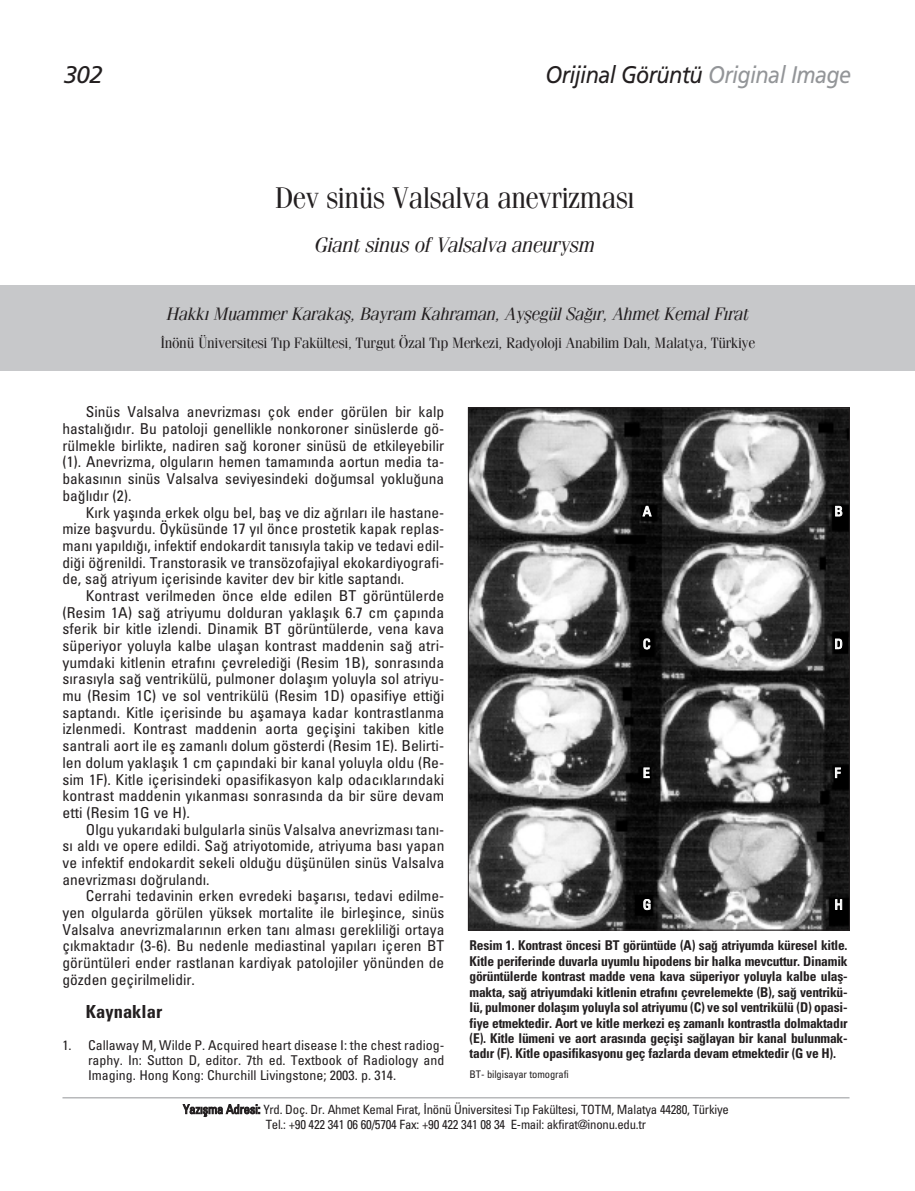
<style>
.page{position:relative;width:915px;height:1191px;background:#fff}
.page>*{position:absolute;margin:0;border:0;box-sizing:border-box;transform-origin:0 0}
.t1{font:30px "Fenice";letter-spacing:-.02em;color:#231f20;scale:.96 1}
.t2{font:italic 24px "Frutiger";letter-spacing:-.03em;color:#231f20;scale:.9 1}
.t3{font:italic 24px "Frutiger";letter-spacing:-.03em;color:#231f20}
.t4{font:italic 21px "Fenice";letter-spacing:-.02em;color:#231f20}
.t5{font:italic 18px "Fenice";letter-spacing:-.02em;color:#231f20}
.t6{font:700 condensed 18px "Univers";color:#231f20}
.t7{font:condensed 15px/16.6px "Univers";color:#231f20;text-align:justify}
.t8{font:condensed 15px/16.6px "Univers";color:#231f20;text-align:justify;scale:1.05 1}
.t9{font:15px "Fenice";letter-spacing:-.02em;color:#231f20}
.t10{font:700 condensed 13.5px/15.5px "Univers";letter-spacing:-.02em;color:#231f20;text-align:justify}
.t11{font:condensed 13.5px/15.1px "Univers";color:#231f20;text-align:justify}
.t12{font:condensed 13.5px "Univers";color:#fff}
.t13{font:condensed 12.75px/15px "Univers";letter-spacing:-.02em;color:#231f20;text-align:center}
.t14{font:condensed 10.5px "Univers";letter-spacing:-.01em;color:#231f20}
.s1{color:#939598}
</style>
<div class="page">
<div style="left:0;top:285px;width:914px;height:85px;background:#c7c8ca"></div>
<hr style="left:62px;top:1097px;width:787px;height:1px;background:#939598">
<img style="left:470px;top:409px;width:377px;height:519px">
<h2 class="t3" style="left:64px;top:65px;width:40px">302</h2>
<h2 class="t2" style="left:545px;top:65px;width:341px">Orijinal Görüntü <span class="s1">Original Image</span></h2>
<h1 class="t1" style="left:274px;top:187px;width:376px">Dev sinüs Valsalva anevrizmas›</h1>
<h3 class="t4" style="left:314px;top:237px;width:282px">Giant sinus of Valsalva aneurysm</h3>
<p class="t5" style="left:166px;top:307px;width:584px">Hakk› Muammer Karakafl, Bayram Kahraman, Ayflegül Sa¤›r, Ahmet Kemal F›rat</p>
<p class="t9" style="left:160px;top:337px;width:596px">‹nönü Üniversitesi T›p Fakültesi, Turgut Özal T›p Merkezi, Radyoloji Anabilim Dal›, Malatya, Türkiye</p>
<p class="t7" style="left:62px;top:405px;width:383px;text-indent:23px">Sinüs Valsalva anevrizmas› çok ender görülen bir kalp hastal›¤›d›r. Bu patoloji genellikle nonkoroner sinüslerde gö&shy;rülmekle birlikte, nadiren sa¤ koroner sinüsü de etkileyebilir (1). Anevrizma, olgular›n hemen tamam›nda aortun media ta&shy;bakas›n›n sinüs Valsalva seviyesindeki do¤umsal yoklu¤una ba¤l›d›r (2).</p>
<p class="t7" style="left:62px;top:505px;width:383px;text-indent:23px">K›rk yafl›nda erkek olgu bel, bafl ve diz a¤r›lar› ile hastane&shy;mize baflvurdu. Öyküsünde 17 y›l önce prostetik kapak replas&shy;man› yap›ld›¤›, infektif endokardit tan›s›yla takip ve tedavi edil&shy;di¤i ö¤renildi. Transtorasik ve transözofajiyal ekokardiyografi&shy;de, sa¤ atriyum içerisinde kaviter dev bir kitle saptand›.</p>
<p class="t8" style="left:62px;top:588px;width:365px;text-indent:23px">Kontrast verilmeden önce elde edilen BT görüntülerde (Resim 1A) sa¤ atriyumu dolduran yaklafl›k 6.7 cm çap›nda sferik bir kitle izlendi. Dinamik BT görüntülerde, vena kava süperiyor yoluyla kalbe ulaflan kontrast maddenin sa¤ atri&shy;yumdaki kitlenin etraf›n› çevreledi¤i (Resim 1B), sonras›nda s›ras›yla sa¤ ventrikülü, pulmoner dolafl›m yoluyla sol atriyu&shy;mu (Resim 1C) ve sol ventrikülü (Resim 1D) opasifiye etti¤i saptand›. Kitle içerisinde bu aflamaya kadar kontrastlanma izlenmedi. Kontrast maddenin aorta geçiflini takiben kitle santrali aort ile efl zamanl› dolum gösterdi (Resim 1E). Belirti&shy;len dolum yaklafl›k 1 cm çap›ndaki bir kanal yoluyla oldu (Re&shy;sim 1F). Kitle içerisindeki opasifikasyon kalp odac›klar›ndaki kontrast maddenin y›kanmas› sonras›nda da bir süre devam etti (Resim 1G ve H).</p>
<p class="t7" style="left:62px;top:822px;width:383px;text-indent:23px">Olgu yukar›daki bulgularla sinüs Valsalva anevrizmas› tan›- s› ald› ve opere edildi. Sa¤ atriyotomide, atriyuma bas› yapan ve infektif endokardit sekeli oldu¤u düflünülen sinüs Valsalva anevrizmas› do¤ruland›.</p>
<p class="t7" style="left:62px;top:889px;width:383px;text-indent:23px">Cerrahi tedavinin erken evredeki baflar›s›, tedavi edilme&shy;yen olgularda görülen yüksek mortalite ile birleflince, sinüs Valsalva anevrizmalar›n›n erken tan› almas› gereklili¤i ortaya ç›kmaktad›r (3-6). Bu nedenle mediastinal yap›lar› içeren BT görüntüleri ender rastlanan kardiyak patolojiler yönünden de gözden geçirilmelidir.</p>
<p class="t6" style="left:86px;top:1005px;width:78px">Kaynaklar</p>
<p class="t11" style="left:88px;top:1039px;width:358px;text-indent:-26px">1. Callaway M, Wilde P. Acquired heart disease I: the chest radiog&shy;raphy. In: Sutton D, editor. 7th ed. Textbook of Radiology and Imaging. Hong Kong: Churchill Livingstone; 2003. p. 314.</p>
<p class="t13" style="left:183px;top:1103px;width:547px">Yaz›flma Adresi: Yrd. Doç. Dr. Ahmet Kemal F›rat, ‹nönü Üniversitesi T›p Fakültesi, TOTM, Malatya 44280, Türkiye<br>Tel.: +90 422 341 06 60/5704 Fax: +90 422 341 08 34 E-mail: akfirat@inonu.edu.tr</p>
<p class="t12" style="left:642px;top:506px;width:10px">A</p>
<p class="t12" style="left:834px;top:506px;width:10px">B</p>
<p class="t12" style="left:642px;top:639px;width:9px">C</p>
<p class="t12" style="left:834px;top:639px;width:10px">D</p>
<p class="t12" style="left:642px;top:768px;width:8px">E</p>
<p class="t12" style="left:834px;top:768px;width:8px">F</p>
<p class="t12" style="left:642px;top:899px;width:10px">G</p>
<p class="t12" style="left:834px;top:899px;width:10px">H</p>
<p class="t10" style="left:469px;top:939px;width:379px">Resim 1. Kontrast öncesi BT görüntüde (A) sa¤ atriyumda küresel kitle.<br>Kitle periferinde duvarla uyumlu hipodens bir halka mevcuttur. Dinamik görüntülerde kontrast madde vena kava süperiyor yoluyla kalbe ulafl&shy;makta, sa¤ atriyumdaki kitlenin etraf›n› çevrelemekte (B), sa¤ ventrikü&shy;lü, pulmoner dolafl›m yoluyla sol atriyumu (C) ve sol ventrikülü (D) opasi&shy;fiye etmektedir. Aort ve kitle merkezi efl zamanl› kontrastla dolmaktad›r (E). Kitle lümeni ve aort aras›nda geçifli sa¤layan bir kanal bulunmak&shy;tad›r (F). Kitle opasifikasyonu geç fazlarda devam etmektedir (G ve H).</p>
<p class="t14" style="left:469px;top:1070px;width:101px">BT- bilgisayar tomografi</p>
</div>
